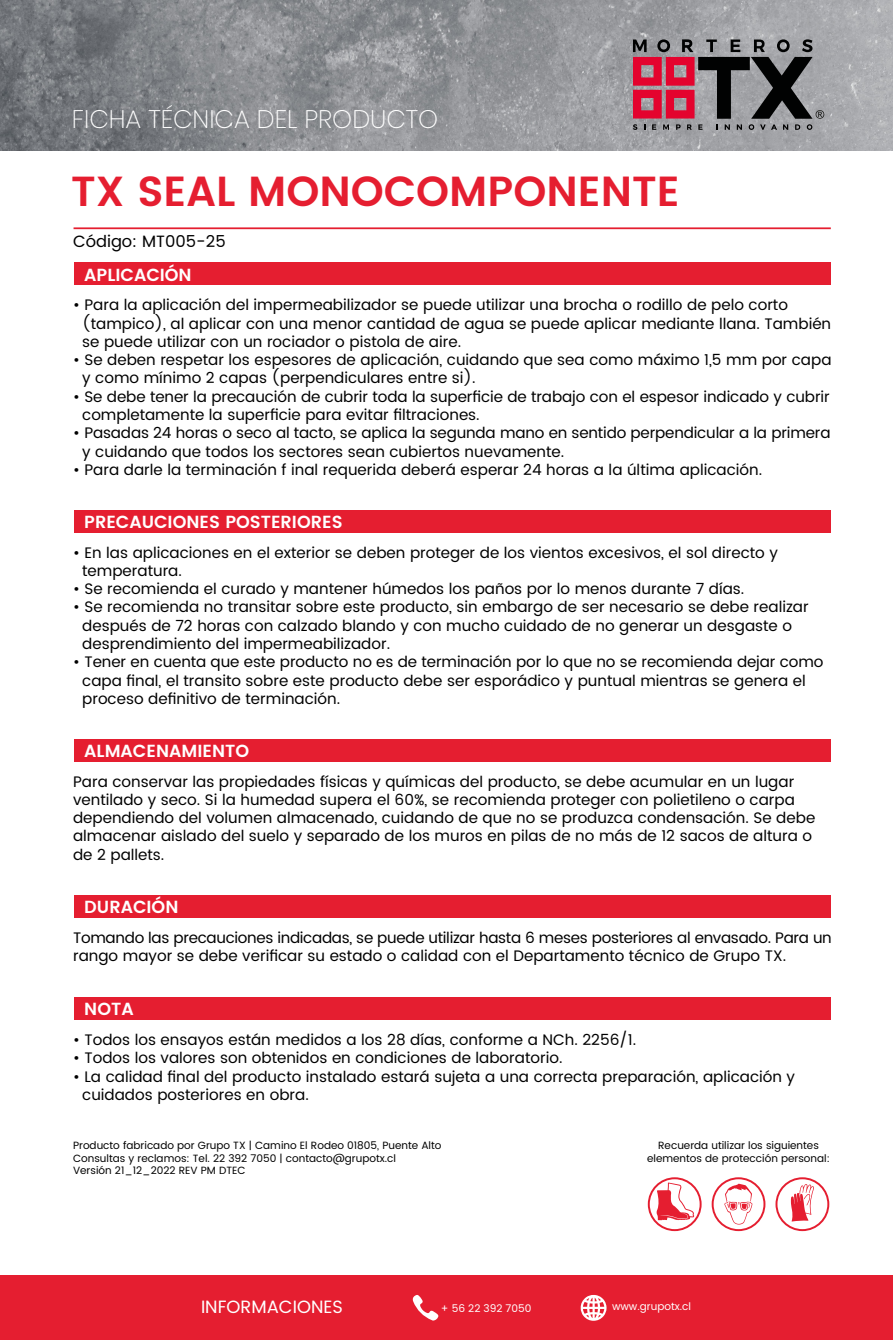
<style>
.page{position:relative;width:893px;height:1340px;background:#fff}
.page>*{position:absolute;margin:0;border:0;box-sizing:border-box;transform-origin:0 0}
.t1{font:600 42px "Poppins";color:#e51e30}
.t2{font:200 25.38px "Poppins";color:#fff}
.t3{font:17.85px "Poppins";color:#fff}
.t4{font:600 17.5px "Poppins";color:#fff}
.t5{font:16.28px "Poppins";color:#000}
.t6{font:15.22px/18.2px "Poppins";color:#000}
.t7{font:15.22px/18.2px "Poppins";letter-spacing:-.02em;color:#000}
.t8{font:10.5px/12.6px "Poppins";color:#000}
.t9{font:10.5px "Poppins";color:#fff}
</style>
<div class="page">
<div style="left:74px;top:262px;width:756px;height:23px;background:#e51e30"></div>
<div style="left:74px;top:509px;width:756px;height:23px;background:#e51e30"></div>
<div style="left:74px;top:738px;width:756px;height:23px;background:#e51e30"></div>
<div style="left:74px;top:895px;width:756px;height:23px;background:#e51e30"></div>
<div style="left:74px;top:997px;width:756px;height:22px;background:#e51e30"></div>
<img style="left:0;top:0;width:893px;height:151px">
<svg style="left:712px;top:1177px;width:53px;height:54px"></svg>
<svg style="left:775px;top:1177px;width:54px;height:54px"></svg>
<svg style="left:648px;top:1177px;width:54px;height:54px"></svg>
<div style="left:0;top:1275px;width:893px;height:64px;background:#e51e30"></div>
<svg style="left:581px;top:1295px;width:26px;height:25px"></svg>
<svg style="left:413px;top:1295px;width:25px;height:25px"></svg>
<hr style="left:74px;top:227px;width:757px;height:2px;background:#e51e30">
<svg style="left:633px;top:39px;width:191px;height:91px;background:#85636c"></svg>
<h2 class="t2" style="left:72px;top:105px;width:368px">FICHA TÉCNICA DEL PRODUCTO</h2>
<h1 class="t1" style="left:71px;top:160px;width:610px">TX SEAL MONOCOMPONENTE</h1>
<p class="t5" style="left:73px;top:230px;width:154px">Código: MT005-25</p>
<p class="t4" style="left:84px;top:261px;width:109px">APLICACIÓN</p>
<p class="t6" style="left:82px;top:296px;width:750px;text-indent:-9px">• Para la aplicación del impermeabilizador se puede utilizar una brocha o rodillo de pelo corto (tampico), al aplicar con una menor cantidad de agua se puede aplicar mediante llana. También se puede utilizar con un rociador o pistola de aire.</p>
<p class="t6" style="left:82px;top:351px;width:751px;text-indent:-9px">• Se deben respetar los espesores de aplicación, cuidando que sea como máximo 1,5 mm por capa y como mínimo 2 capas (perpendiculares entre si).</p>
<p class="t6" style="left:82px;top:388px;width:749px;text-indent:-9px">• Se debe tener la precaución de cubrir toda la superficie de trabajo con el espesor indicado y cubrir completamente la superficie para evitar filtraciones.</p>
<p class="t6" style="left:82px;top:424px;width:750px;text-indent:-9px">• Pasadas 24 horas o seco al tacto, se aplica la segunda mano en sentido perpendicular a la primera y cuidando que todos los sectores sean cubiertos nuevamente.</p>
<p class="t6" style="left:73px;top:461px;width:691px">• Para darle la terminación f inal requerida deberá esperar 24 horas a la última aplicación.</p>
<p class="t4" style="left:84px;top:508px;width:260px">PRECAUCIONES POSTERIORES</p>
<p class="t6" style="left:82px;top:543px;width:697px;text-indent:-9px">• En las aplicaciones en el exterior se deben proteger de los vientos excesivos, el sol directo y temperatura.</p>
<p class="t6" style="left:73px;top:580px;width:673px">• Se recomienda el curado y mantener húmedos los paños por lo menos durante 7 días.</p>
<p class="t6" style="left:82px;top:598px;width:728px;text-indent:-9px">• Se recomienda no transitar sobre este producto, sin embargo de ser necesario se debe realizar después de 72 horas con calzado blando y con mucho cuidado de no generar un desgaste o desprendimiento del impermeabilizador.</p>
<p class="t6" style="left:82px;top:653px;width:743px;text-indent:-9px">• Tener en cuenta que este producto no es de terminación por lo que no se recomienda dejar como capa final, el transito sobre este producto debe ser esporádico y puntual mientras se genera el proceso definitivo de terminación.</p>
<p class="t4" style="left:84px;top:737px;width:166px">ALMACENAMIENTO</p>
<p class="t6" style="left:73px;top:772px;width:744px">Para conservar las propiedades físicas y químicas del producto, se debe acumular en un lugar ventilado y seco. Si la humedad supera el 60%, se recomienda proteger con polietileno o carpa dependiendo del volumen almacenado, cuidando de que no se produzca condensación. Se debe almacenar aislado del suelo y separado de los muros en pilas de no más de 12 sacos de altura o de 2 pallets.</p>
<p class="t4" style="left:84px;top:894px;width:96px">DURACIÓN</p>
<p class="t7" style="left:73px;top:929px;width:760px">Tomando las precauciones indicadas, se puede utilizar hasta 6 meses posteriores al envasado. Para un rango mayor se debe verificar su estado o calidad con el Departamento técnico de Grupo TX.</p>
<p class="t4" style="left:84px;top:996px;width:51px">NOTA</p>
<p class="t6" style="left:73px;top:1031px;width:565px">• Todos los ensayos están medidos a los 28 días, conforme a NCh. 2256/1.</p>
<p class="t6" style="left:73px;top:1049px;width:491px">• Todos los valores son obtenidos en condiciones de laboratorio.</p>
<p class="t6" style="left:82px;top:1067px;width:714px;text-indent:-9px">• La calidad final del producto instalado estará sujeta a una correcta preparación, aplicación y cuidados posteriores en obra.</p>
<p class="t8" style="left:73px;top:1139px;width:370px">Producto fabricado por Grupo TX | Camino El Rodeo 01805, Puente Alto<br>Consultas y reclamos: Tel. 22 392 7050 | contacto@grupotx.cl<br>Versión 21_12_2022 REV PM DTEC</p>
<p class="t8" style="left:647px;top:1139px;width:184px;text-align:center">Recuerda utilizar los siguientes elementos de protección personal:</p>
<p class="t3" style="left:201px;top:1293px;width:143px">INFORMACIONES</p>
<p class="t9" style="left:441px;top:1300px;width:92px">+ 56 22 392 7050</p>
<p class="t9" style="left:612px;top:1298px;width:80px">www.grupotx.cl</p>
</div>
